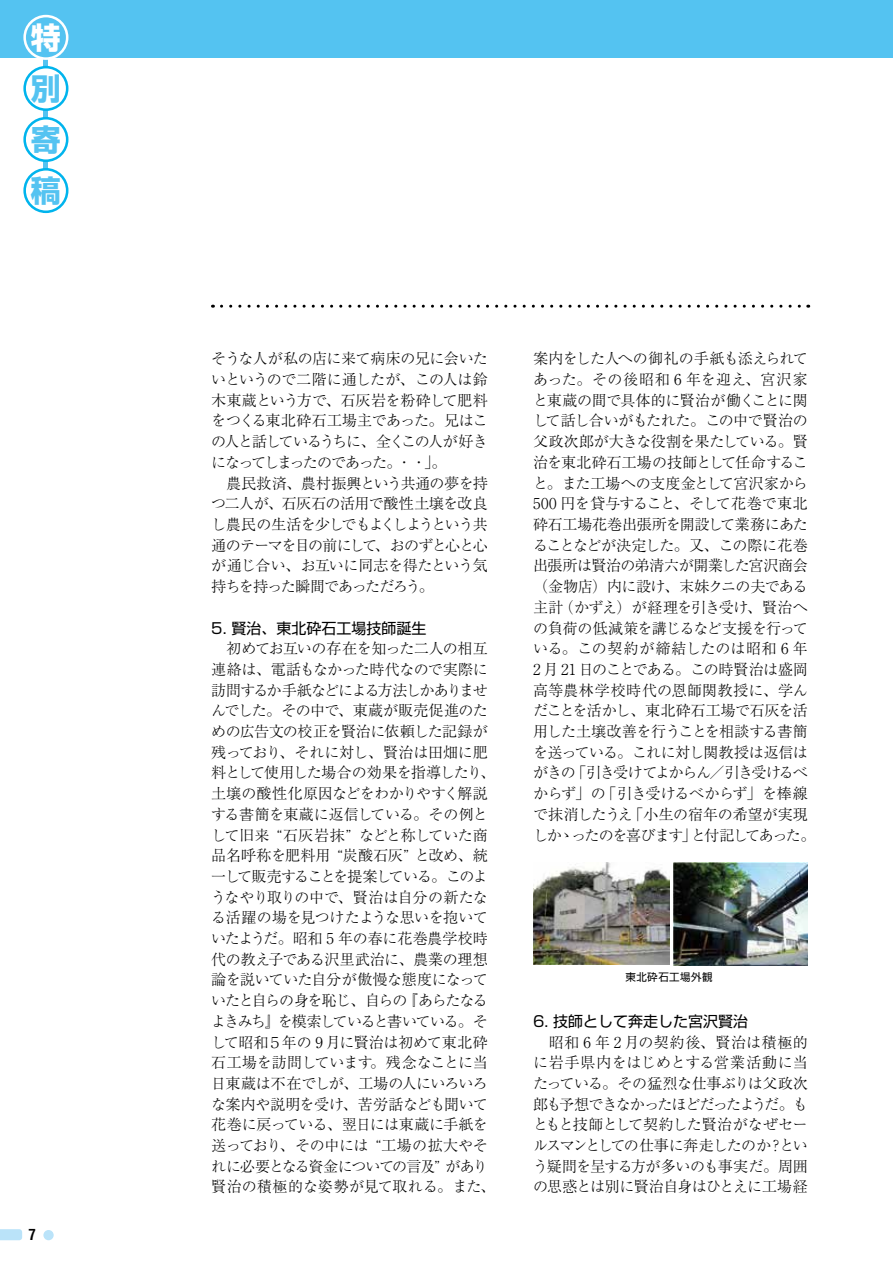
<style>
.page{position:relative;width:893px;height:1263px;background:#fff}
.page>*{position:absolute;margin:0;border:0;box-sizing:border-box;transform-origin:0 0}
.t1{font:700 30px/50.8px "Shin Go Pr 6";color:#54c3f1;text-align:justify}
.t2{font:700 30px "Shin Go Pr 6";color:#fff}
.t3{font:300 15px/20.7px "Ryumin Pr 6";letter-spacing:-.035em;color:#000}
.t4{font:15px "Shin Go Pr 6";color:#000}
.t5{font:700 condensed 15px "Helvetica";color:#000}
.t6{font:10.5px "Shin Go Pr 6";letter-spacing:.045em;color:#000}
</style>
<div class="page">
<div style="left:43px;top:58px;width:5px;height:154px;background:#54c3f1"></div>
<div style="left:0;top:0;width:893px;height:57px;background:#54c3f1"></div>
<div style="left:23px;top:15px;width:45px;height:45px;border:3px solid #fff;border-radius:50%"></div>
<div style="left:25px;top:67px;width:42px;height:43px;background:#fff;border-radius:50%"></div>
<div style="left:23px;top:66px;width:45px;height:45px;border:3px solid #00b4ed;border-radius:50%"></div>
<div style="left:25px;top:118px;width:42px;height:43px;background:#fff;border-radius:50%"></div>
<div style="left:23px;top:117px;width:45px;height:45px;border:3px solid #00b4ed;border-radius:50%"></div>
<div style="left:25px;top:169px;width:42px;height:43px;background:#fff;border-radius:50%"></div>
<div style="left:23px;top:168px;width:45px;height:45px;border:3px solid #00b4ed;border-radius:50%"></div>
<div style="left:43px;top:1230px;width:11px;height:10px;background:#bae3f9;border-radius:50%"></div>
<svg style="left:0;top:1229px;width:23px;height:11px"></svg>
<svg style="left:221px;top:305px;width:588px;height:3px"></svg>
<img style="left:533px;top:862px;width:136px;height:102px">
<img style="left:673px;top:862px;width:135px;height:103px">
<h1 class="t2" style="left:31px;top:14px;width:31px">特</h1>
<h1 class="t1" style="left:31px;top:62px;width:31px">別寄稿</h1>
<p class="t5" style="left:28px;top:1225px;width:9px">0</p>
<p class="t5" style="left:29px;top:1225px;width:9px">7</p>
<p class="t3" style="left:211px;top:347px;width:278px">そうな人が私の店に来て病床の兄に会いたいというので二階に通したが、この人は鈴木東蔵という方で、石灰岩を粉砕して肥料をつくる東北砕石工場主であった。兄はこの人と話しているうちに、全くこの人が好きになってしまったのであった。・・」。<br>　農民救済、農村振興という共通の夢を持つ二人が、石灰石の活用で酸性土壌を改良し農民の生活を少しでもよくしようという共通のテーマを目の前にして、おのずと心と心が通じ合い、お互いに同志を得たという気持ちを持った瞬間であっただろう。</p>
<p class="t4" style="left:211px;top:615px;width:217px">5. 賢治、東北砕石工場技師誕生</p>
<p class="t3" style="left:211px;top:637px;width:285px">　初めてお互いの存在を知った二人の相互連絡は、電話もなかった時代なので実際に訪問するか手紙などによる方法しかありませんでした。その中で、東蔵が販売促進のための広告文の校正を賢治に依頼した記録が残っており、それに対し、賢治は田畑に肥料として使用した場合の効果を指導したり、土壌の酸性化原因などをわかりやすく解説する書簡を東蔵に返信している。その例として旧来 “石灰岩抹” などと称していた商品名呼称を肥料用 “炭酸石灰” と改め、統一して販売することを提案している。このようなやり取りの中で、賢治は自分の新たなる活躍の場を見つけたような思いを抱いていたようだ。昭和 5 年の春に花巻農学校時代の教え子である沢里武治に、農業の理想論を説いていた自分が傲慢な態度になっていたと自らの身を恥じ、自らの『あらたなるよきみち』を模索していると書いている。そして昭和５年の 9 月に賢治は初めて東北砕石工場を訪問しています。残念なことに当日東蔵は不在でしが、工場の人にいろいろな案内や説明を受け、苦労話なども聞いて花巻に戻っている、翌日には東蔵に手紙を送っており、その中には “工場の拡大やそれに必要となる資金についての言及” があり賢治の積極的な姿勢が見て取れる。また、</p>
<p class="t3" style="left:533px;top:347px;width:284px">案内をした人への御礼の手紙も添えられてあった。その後昭和 6 年を迎え、宮沢家と東蔵の間で具体的に賢治が働くことに関して話し合いがもたれた。この中で賢治の父政次郎が大きな役割を果たしている。賢治を東北砕石工場の技師として任命すること。また工場への支度金として宮沢家から<br>500 円を貸与すること、そして花巻で東北砕石工場花巻出張所を開設して業務にあたることなどが決定した。又、この際に花巻出張所は賢治の弟清六が開業した宮沢商会（金物店）内に設け、末妹クニの夫である主計（かずえ）が経理を引き受け、賢治への負荷の低減策を講じるなど支援を行っている。この契約が締結したのは昭和 6 年<br>2 月 21 日のことである。この時賢治は盛岡高等農林学校時代の恩師関教授に、学んだことを活かし、東北砕石工場で石灰を活用した土壌改善を行うことを相談する書簡を送っている。これに対し関教授は返信はがきの「引き受けてよからん／引き受けるべからず」の「引き受けるべからず」を棒線で抹消したうえ「小生の宿年の希望が実現しかゝったのを喜びます」と付記してあった。</p>
<p class="t6" style="left:625px;top:968px;width:89px">東北砕石工場外観</p>
<p class="t4" style="left:533px;top:1009px;width:217px">6. 技師として奔走した宮沢賢治</p>
<p class="t3" style="left:533px;top:1031px;width:276px;text-align:justify">　昭和 6 年 2 月の契約後、賢治は積極的に岩手県内をはじめとする営業活動に当たっている。その猛烈な仕事ぶりは父政次郎も予想できなかったほどだったようだ。もともと技師として契約した賢治がなぜセールスマンとしての仕事に奔走したのか？という疑問を呈する方が多いのも事実だ。周囲の思惑とは別に賢治自身はひとえに工場経</p>
</div>
